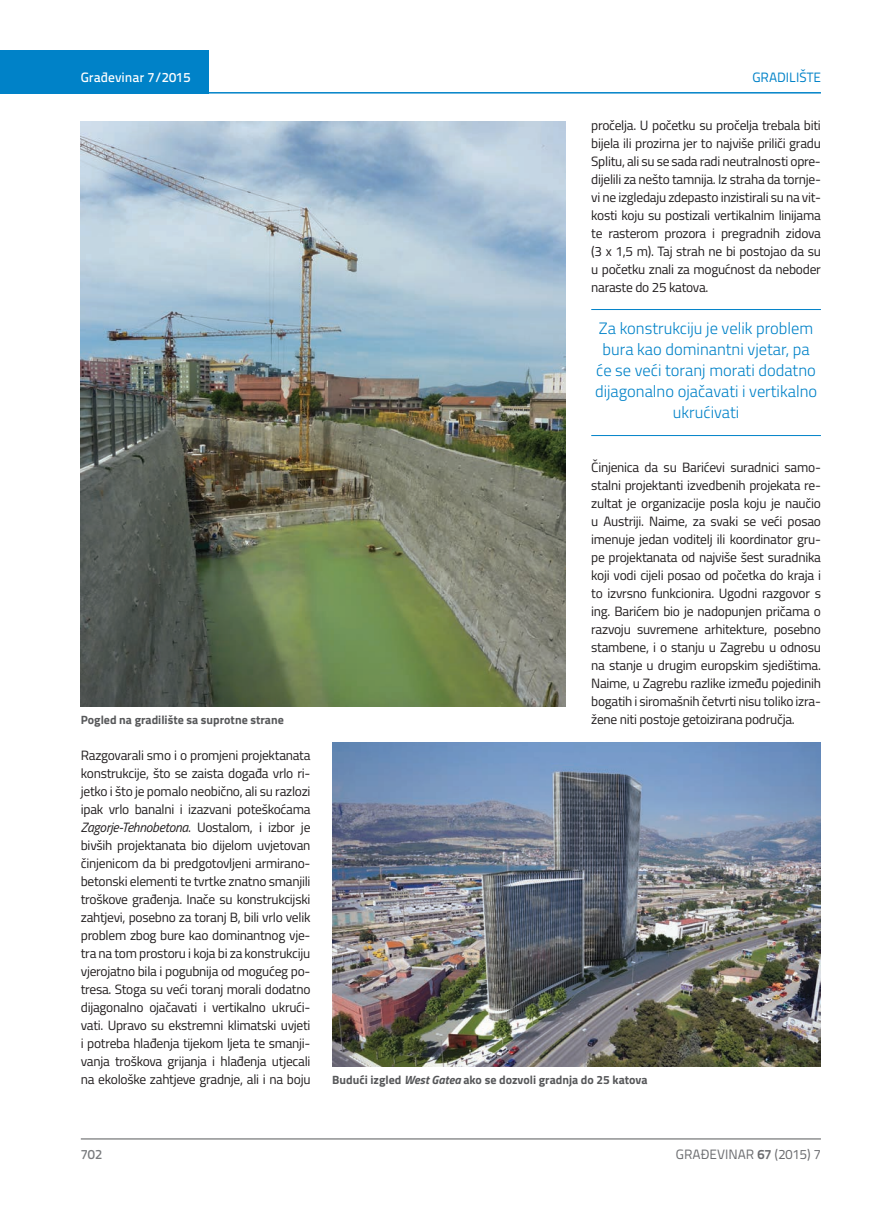
<style>
.page{position:relative;width:872px;height:1212px;background:#fff}
.page>*{position:absolute;margin:0;border:0;box-sizing:border-box;transform-origin:0 0}
.t1{font:300 16.5px/21px "Titillium";color:#0082c8;text-align:center}
.t2{font:13.5px/18px "Titillium";letter-spacing:-.02em;color:#231f20;text-align:justify}
.t3{font:13.5px "Titillium Text 22 L";color:#6c6d70}
.t4{font:500 13.5px "Titillium Text 22 L";color:#fff}
.t5{font:13.5px "Titillium Text 22 L";color:#0082c8}
.t6{font:500 13.5px "Titillium Text 22 L";color:#787a7d}
.t7{font:700 12px "Titillium";color:#57585a}
.s1{font-style:italic}
.s2{font-weight:700}
</style>
<div class="page">
<hr style="left:81px;top:1139px;width:740px;height:1px;background:#57585a">
<div style="left:0;top:50px;width:208px;height:44px;background:#0082c8"></div>
<hr style="left:0;top:92px;width:821px;height:2px;background:#0082c8">
<hr style="left:591px;top:309px;width:230px;height:1px;background:#0082c8">
<hr style="left:591px;top:435px;width:230px;height:1px;background:#0082c8">
<img style="left:81px;top:122px;width:485px;height:584px">
<img style="left:332px;top:742px;width:489px;height:324px">
<p class="t4" style="left:81px;top:67px;width:111px">Građevinar 7/2015</p>
<p class="t5" style="left:752px;top:68px;width:70px">GRADILIŠTE</p>
<p class="t2" style="left:591px;top:115px;width:231px">pročelja. U početku su pročelja trebala biti bijela ili prozirna jer to najviše priliči gradu Splitu, ali su se sada radi neutralnosti opre&shy;dijelili za nešto tamnija. Iz straha da tornje&shy;vi ne izgledaju zdepasto inzistirali su na vit&shy;kosti koju su postizali vertikalnim linijama te rasterom prozora i pregradnih zidova (3 x 1,5 m). Taj strah ne bi postojao da su u početku znali za mogućnost da neboder naraste do 25 katova.</p>
<p class="t1" style="left:595px;top:317px;width:224px">Za konstrukciju je velik problem bura kao dominantni vjetar, pa će se veći toranj morati dodatno dijagonalno ojačavati i vertikalno ukrućivati</p>
<p class="t2" style="left:591px;top:457px;width:231px">Činjenica da su Barićevi suradnici samo&shy;stalni projektanti izvedbenih projekata re&shy;zultat je organizacije posla koju je naučio u Austriji. Naime, za svaki se veći posao imenuje jedan voditelj ili koordinator gru&shy;pe projektanata od najviše šest suradnika koji vodi cijeli posao od početka do kraja i to izvrsno funkcionira. Ugodni razgovor s ing. Barićem bio je nadopunjen pričama o razvoju suvremene arhitekture, posebno stambene, i o stanju u Zagrebu u odnosu na stanje u drugim europskim sjedištima.<br>Naime, u Zagrebu razlike između pojedinih bogatih i siromašnih četvrti nisu toliko izra-</p>
<p class="t7" style="left:81px;top:711px;width:204px">Pogled na gradilište sa suprotne strane</p>
<p class="t2" style="left:591px;top:710px;width:205px">žene niti postoje getoizirana područja.</p>
<p class="t2" style="left:81px;top:746px;width:231px">Razgovarali smo i o promjeni projektanata konstrukcije, što se zaista događa vrlo ri&shy;jetko i što je pomalo neobično, ali su razlozi ipak vrlo banalni i izazvani poteškoćama <span class="s1">Zagorje-Tehnobetona</span>. Uostalom, i izbor je bivših projektanata bio dijelom uvjetovan činjenicom da bi predgotovljeni armirano&shy;betonski elementi te tvrtke znatno smanjili troškove građenja. Inače su konstrukcijski zahtjevi, posebno za toranj B, bili vrlo velik problem zbog bure kao dominantnog vje&shy;tra na tom prostoru i koja bi za konstrukciju vjerojatno bila i pogubnija od mogućeg po&shy;tresa. Stoga su veći toranj morali dodatno dijagonalno ojačavati i vertikalno ukrući&shy;vati. Upravo su ekstremni klimatski uvjeti i potreba hlađenja tijekom ljeta te smanji&shy;vanja troškova grijanja i hlađenja utjecali na ekološke zahtjeve gradnje, ali i na boju</p>
<p class="t7" style="left:332px;top:1071px;width:317px">Budući izgled <span class="s1">West Gatea</span> ako se dozvoli gradnja do 25 katova</p>
<p class="t6" style="left:81px;top:1144px;width:23px">702</p>
<p class="t3" style="left:676px;top:1144px;width:146px">GRAĐEVINAR <span class="s2">67</span> (2015) 7</p>
</div>
